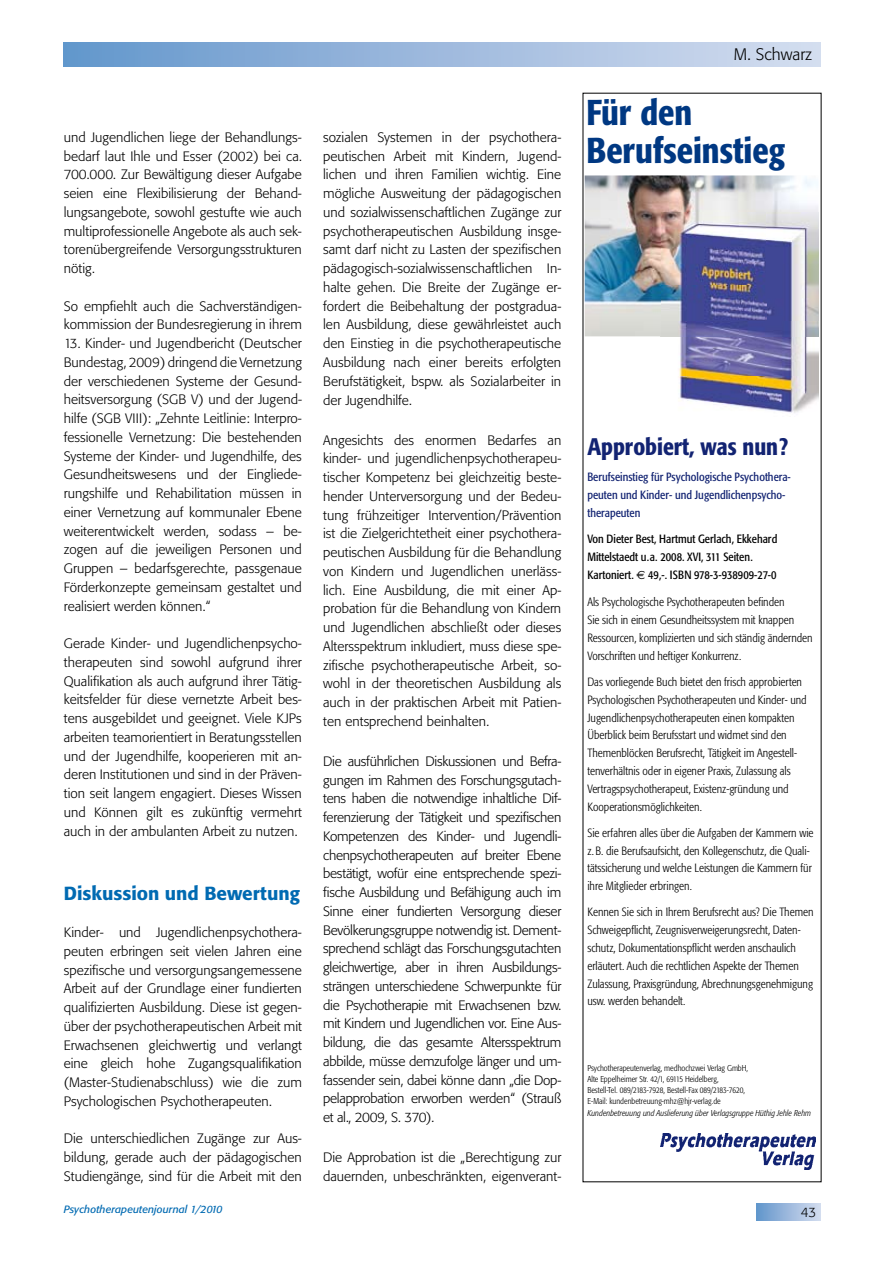
<style>
.page{position:relative;width:893px;height:1263px;background:#fff}
.page>*{position:absolute;margin:0;border:0;box-sizing:border-box;transform-origin:0 0}
.t1{font:500 35.55px/37px "Formata Condensed BQ";color:#003882}
.t2{font:500 23.7px "Formata Condensed BQ";color:#122372}
.t3{font:500 18.75px "Tn T Form BSK";color:#006ab2}
.t4{font:300 16.5px "Tn T Form BSK";color:#000}
.t5{font:300 13.5px/18.8px "Tn T Form BSK";color:#000;text-align:justify}
.t6{font:300 11.85px/17.9px "Formata Condensed BQ";color:#000}
.t7{font:11.85px/17.9px "Formata Condensed BQ";color:#000}
.t8{font:11.85px/17.9px "Formata Condensed BQ";color:#122372}
.t9{font:italic 10.5px "Tn T Form BSK";color:#006ab2}
.t10{font:300 8.4px/10.9px "Formata Condensed BQ";color:#000}
.t11{font:italic 300 8.4px "Formata Condensed BQ";color:#000}
</style>
<div class="page">
<div style="left:64px;top:43px;width:757px;height:24px;background:linear-gradient(to right,#6497cc,#d6def0)"></div>
<div style="left:757px;top:1203px;width:64px;height:17px;background:linear-gradient(to right,#6497cc,#d3dcef)"></div>
<img style="left:660px;top:1134px;width:155px;height:35px">
<img style="left:585px;top:175px;width:234px;height:161px">
<svg style="left:660px;top:322px;width:1px;height:14px"></svg>
<img style="left:661px;top:213px;width:158px;height:200px">
<p class="t5" style="left:64px;top:128px;width:240px">und Jugendlichen liege der Behandlungs&shy;bedarf laut Ihle und Esser (2002) bei ca.<br>700.000. Zur Bewältigung dieser Aufgabe seien eine Flexibilisierung der Behand&shy;lungsangebote, sowohl gestufte wie auch multiprofessionelle Angebote als auch sek&shy;torenübergreifende Versorgungsstrukturen nötig.</p>
<p class="t5" style="left:64px;top:297px;width:240px">So empfiehlt auch die Sachverständigen&shy;kommission der Bundesregierung in ihrem</p>
<p class="t5" style="left:64px;top:334px;width:240px">13. Kinder- und Jugendbericht (Deutscher Bundestag, 2009) dringend die Vernetzung der verschiedenen Systeme der Gesund&shy;heitsversorgung (SGB V) und der Jugend&shy;hilfe (SGB VIII): „Zehnte Leitlinie: Interpro&shy;fessionelle Vernetzung: Die bestehenden Systeme der Kinder- und Jugendhilfe, des Gesundheitswesens und der Eingliede&shy;rungshilfe und Rehabilitation müssen in einer Vernetzung auf kommunaler Ebene weiterentwickelt werden, sodass – be&shy;zogen auf die jeweiligen Personen und Gruppen – bedarfsgerechte, passgenaue Förderkonzepte gemeinsam gestaltet und realisiert werden können.“</p>
<p class="t5" style="left:64px;top:634px;width:240px">Gerade Kinder- und Jugendlichenpsycho&shy;therapeuten sind sowohl aufgrund ihrer Qualifikation als auch aufgrund ihrer Tätig&shy;keitsfelder für diese vernetzte Arbeit bes&shy;tens ausgebildet und geeignet. Viele KJPs arbeiten teamorientiert in Beratungsstellen und der Jugendhilfe, kooperieren mit an&shy;deren Institutionen und sind in der Präven&shy;tion seit langem engagiert. Dieses Wissen und Können gilt es zukünftig vermehrt auch in der ambulanten Arbeit zu nutzen.</p>
<h3 class="t3" style="left:64px;top:881px;width:238px">Diskussion und Bewertung</h3>
<p class="t5" style="left:64px;top:923px;width:240px">Kinder- und Jugendlichenpsychothera&shy;peuten erbringen seit vielen Jahren eine spezifische und versorgungsangemessene Arbeit auf der Grundlage einer fundierten qualifizierten Ausbildung. Diese ist gegen&shy;über der psychotherapeutischen Arbeit mit Erwachsenen gleichwertig und verlangt eine gleich hohe Zugangsqualifikation (Master-Studienabschluss) wie die zum Psychologischen Psychotherapeuten.</p>
<p class="t5" style="left:64px;top:1129px;width:240px">Die unterschiedlichen Zugänge zur Aus&shy;bildung, gerade auch der pädagogischen Studiengänge, sind für die Arbeit mit den</p>
<p class="t5" style="left:323px;top:128px;width:240px">sozialen Systemen in der psychothera&shy;peutischen Arbeit mit Kindern, Jugend&shy;lichen und ihren Familien wichtig. Eine mögliche Ausweitung der pädagogischen und sozialwissenschaftlichen Zugänge zur psychotherapeutischen Ausbildung insge&shy;samt darf nicht zu Lasten der spezifischen pädagogisch-sozialwissenschaftlichen In&shy;halte gehen. Die Breite der Zugänge er&shy;fordert die Beibehaltung der postgradua&shy;len Ausbildung, diese gewährleistet auch den Einstieg in die psychotherapeutische Ausbildung nach einer bereits erfolgten Berufstätigkeit, bspw. als Sozialarbeiter in der Jugendhilfe.</p>
<p class="t5" style="left:323px;top:430px;width:240px">Angesichts des enormen Bedarfes an kinder- und jugendlichenpsychotherapeu&shy;tischer Kompetenz bei gleichzeitig beste&shy;hender Unterversorgung und der Bedeu&shy;tung frühzeitiger Intervention/Prävention ist die Zielgerichtetheit einer psychothera&shy;peutischen Ausbildung für die Behandlung von Kindern und Jugendlichen unerläss&shy;lich. Eine Ausbildung, die mit einer Ap&shy;probation für die Behandlung von Kindern und Jugendlichen abschließt oder dieses Altersspektrum inkludiert, muss diese spe&shy;zifische psychotherapeutische Arbeit, so&shy;wohl in der theoretischen Ausbildung als auch in der praktischen Arbeit mit Patien&shy;ten entsprechend beinhalten.</p>
<p class="t5" style="left:323px;top:752px;width:240px">Die ausführlichen Diskussionen und Befra&shy;gungen im Rahmen des Forschungsgutach&shy;tens haben die notwendige inhaltliche Dif&shy;ferenzierung der Tätigkeit und spezifischen Kompetenzen des Kinder- und Jugendli&shy;chenpsychotherapeuten auf breiter Ebene bestätigt, wofür eine entsprechende spezi&shy;fische Ausbildung und Befähigung auch im Sinne einer fundierten Versorgung dieser Bevölkerungsgruppe notwendig ist. Dement&shy;sprechend schlägt das Forschungsgutachten gleichwertige, aber in ihren Ausbildungs&shy;strängen unterschiedene Schwerpunkte für die Psychotherapie mit Erwachsenen bzw. mit Kindern und Jugendlichen vor. Eine Aus&shy;bildung, die das gesamte Altersspektrum abbilde, müsse demzufolge länger und um&shy;fassender sein, dabei könne dann „die Dop&shy;pelapprobation erworben werden“ (Strauß et al., 2009, S. 370).</p>
<p class="t5" style="left:323px;top:1148px;width:240px">Die Approbation ist die „Berechtigung zur dauernden, unbeschränkten, eigenverant-</p>
<p class="t4" style="left:734px;top:44px;width:80px">M. Schwarz</p>
<h1 class="t1" style="left:586px;top:95px;width:200px">Für den<br>Berufseinstieg</h1>
<h2 class="t2" style="left:587px;top:432px;width:203px">Approbiert, was nun?</h2>
<p class="t8" style="left:587px;top:468px;width:205px">Berufseinstieg für Psychologische Psychothera&shy;peuten und Kinder- und Jugendlichenpsycho&shy;therapeuten</p>
<p class="t7" style="left:587px;top:530px;width:191px">Von Dieter Best, Hartmut Gerlach, Ekkehard<br>Mittelstaedt u.a. 2008. XVI, 311 Seiten.<br>Kartoniert. 49,-. ISBN 978-3-938909-27-0</p>
<p class="t6" style="left:587px;top:593px;width:227px">Als Psychologische Psychotherapeuten befinden<br>Sie sich in einem Gesundheitssystem mit knappen Ressourcen, komplizierten und sich ständig ändernden Vorschriften und heftiger Konkurrenz.</p>
<p class="t6" style="left:587px;top:673px;width:221px">Das vorliegende Buch bietet den frisch approbierten Psychologischen Psychotherapeuten und Kinder- und Jugendlichenpsychotherapeuten einen kompakten Überblick beim Berufsstart und widmet sind den Themenblöcken Berufsrecht, Tätigkeit im Angestell&shy;tenverhältnis oder in eigener Praxis, Zulassung als Vertragspsychotherapeut, Existenz-gründung und Kooperationsmöglichkeiten.</p>
<p class="t6" style="left:587px;top:824px;width:228px">Sie erfahren alles über die Aufgaben der Kammern wie z. B. die Berufsaufsicht, den Kollegenschutz, die Quali&shy;tätssicherung und welche Leistungen die Kammern für ihre Mitglieder erbringen.</p>
<p class="t6" style="left:587px;top:903px;width:228px">Kennen Sie sich in Ihrem Berufsrecht aus? Die Themen Schweigepflicht, Zeugnisverweigerungsrecht, Daten&shy;schutz, Dokumentationspflicht werden anschaulich erläutert. Auch die rechtlichen Aspekte der Themen Zulassung, Praxisgründung, Abrechnungsgenehmigung usw. werden behandelt.</p>
<p class="t10" style="left:587px;top:1063px;width:162px">Psychotherapeutenverlag, medhochzwei Verlag GmbH, Alte Eppelheimer Str. 42/1, 69115 Heidelberg, Bestell-Tel. 089/2183-7928, Bestell-Fax 089/2183-7620, E-Mail: kundenbetreuung-mhz@hjr-verlag.de</p>
<p class="t11" style="left:587px;top:1108px;width:225px">Kundenbetreuung und Auslieferung über Verlagsgruppe Hüthig Jehle Rehm</p>
<p class="t9" style="left:64px;top:1203px;width:160px">Psychotherapeutenjournal 1/2010</p>
<p class="t5" style="left:801px;top:1202px;width:17px">43</p>
</div>
